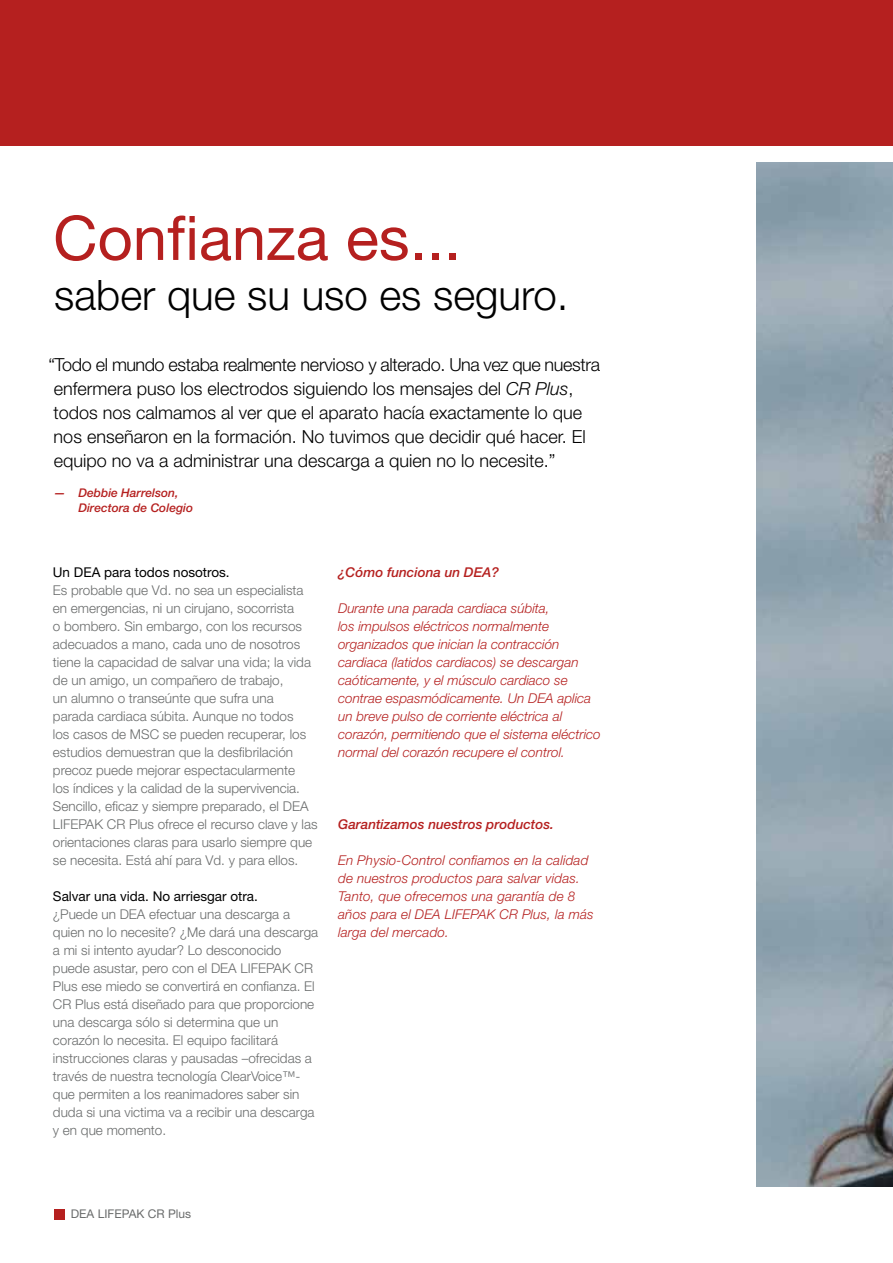
<style>
.page{position:relative;width:893px;height:1263px;background:#fff}
.page>*{position:absolute;margin:0;border:0;box-sizing:border-box;transform-origin:0 0}
.t1{font:61.5px "Helvetica Neue LT Std";color:#b5201f}
.t2{font:300 42px "Helvetica Neue LT Std";color:#000}
.t3{font:300 18px/24px "Helvetica Neue LT Std";color:#000}
.t4{font:300 13.5px/18px "Helvetica Neue LT Std";color:#6a6c6c}
.t5{font:italic 300 13.5px/18px "Helvetica Neue LT Std";color:#b5201f}
.t6{font:13.5px "Helvetica Neue LT Std";color:#000}
.t7{font:italic 500 13.5px "Helvetica Neue LT Std";color:#b5201f}
.t8{font:italic 500 12px/15px "Helvetica Neue LT Std";color:#b5201f}
.t9{font:12px "Helvetica Neue LT Std";color:#6a6c6c}
.s1{font-style:italic}
</style>
<div class="page">
<div style="left:0;top:0;width:893px;height:146px;background:#b5201f"></div>
<div style="left:54px;top:1209px;width:10px;height:10px;background:#b5201f"></div>
<img style="left:756px;top:162px;width:137px;height:1024px">
<h1 class="t1" style="left:53px;top:201px;width:409px">Confianza es...</h1>
<h2 class="t2" style="left:54px;top:270px;width:516px">saber que su uso es seguro.</h2>
<p class="t3" style="left:48px;top:352px;width:553px">“Todo el mundo estaba realmente nervioso y alterado. Una vez que nuestra enfermera puso los electrodos siguiendo los mensajes del <span class="s1">CR Plus</span>, todos nos calmamos al ver que el aparato hacía exactamente lo que nos enseñaron en la formación. No tuvimos que decidir qué hacer. El equipo no va a administrar una descarga a quien no lo necesite.”</p>
<p class="t8" style="left:78px;top:485px;width:116px;text-indent:-24px">— Debbie Harrelson,<br>Directora de Colegio</p>
<p class="t6" style="left:53px;top:564px;width:178px">Un DEA para todos nosotros.</p>
<p class="t4" style="left:53px;top:581px;width:266px">Es probable que Vd. no sea un especialista en emergencias, ni un cirujano, socorrista<br>o bombero. Sin embargo, con los recursos adecuados a mano, cada uno de nosotros tiene la capacidad de salvar una vida; la vida de un amigo, un compañero de trabajo,<br>un alumno o transeúnte que sufra una parada cardiaca súbita. Aunque no todos<br>los casos de MSC se pueden recuperar, los estudios demuestran que la desfibrilación precoz puede mejorar espectacularmente<br>los índices y la calidad de la supervivencia.<br>Sencillo, eficaz y siempre preparado, el DEA LIFEPAK CR Plus ofrece el recurso clave y las orientaciones claras para usarlo siempre que se necesita. Está ahí para Vd. y para ellos.</p>
<p class="t6" style="left:53px;top:888px;width:206px">Salvar una vida. No arriesgar otra.</p>
<p class="t4" style="left:53px;top:905px;width:267px">¿Puede un DEA efectuar una descarga a quien no lo necesite? ¿Me dará una descarga a mi si intento ayudar? Lo desconocido puede asustar, pero con el DEA LIFEPAK CR Plus ese miedo se convertirá en confianza. El CR Plus está diseñado para que proporcione una descarga sólo si determina que un corazón lo necesita. El equipo facilitará instrucciones claras y pausadas –ofrecidas a través de nuestra tecnología ClearVoice™- que permiten a los reanimadores saber sin duda si una victima va a recibir una descarga y en que momento.</p>
<p class="t7" style="left:338px;top:564px;width:162px">¿Cómo funciona un DEA?</p>
<p class="t5" style="left:338px;top:599px;width:264px">Durante una parada cardiaca súbita,<br>los impulsos eléctricos normalmente organizados que inician la contracción cardiaca (latidos cardiacos) se descargan caóticamente, y el músculo cardiaco se contrae espasmódicamente. Un DEA aplica un breve pulso de corriente eléctrica al corazón, permitiendo que el sistema eléctrico normal del corazón recupere el control.</p>
<p class="t7" style="left:338px;top:816px;width:217px">Garantizamos nuestros productos.</p>
<p class="t5" style="left:338px;top:851px;width:257px">En Physio-Control confiamos en la calidad de nuestros productos para salvar vidas.<br>Tanto, que ofrecemos una garantía de 8 años para el DEA LIFEPAK CR Plus, la más larga del mercado.</p>
<p class="t9" style="left:71px;top:1207px;width:122px">DEA LIFEPAK CR Plus</p>
</div>
